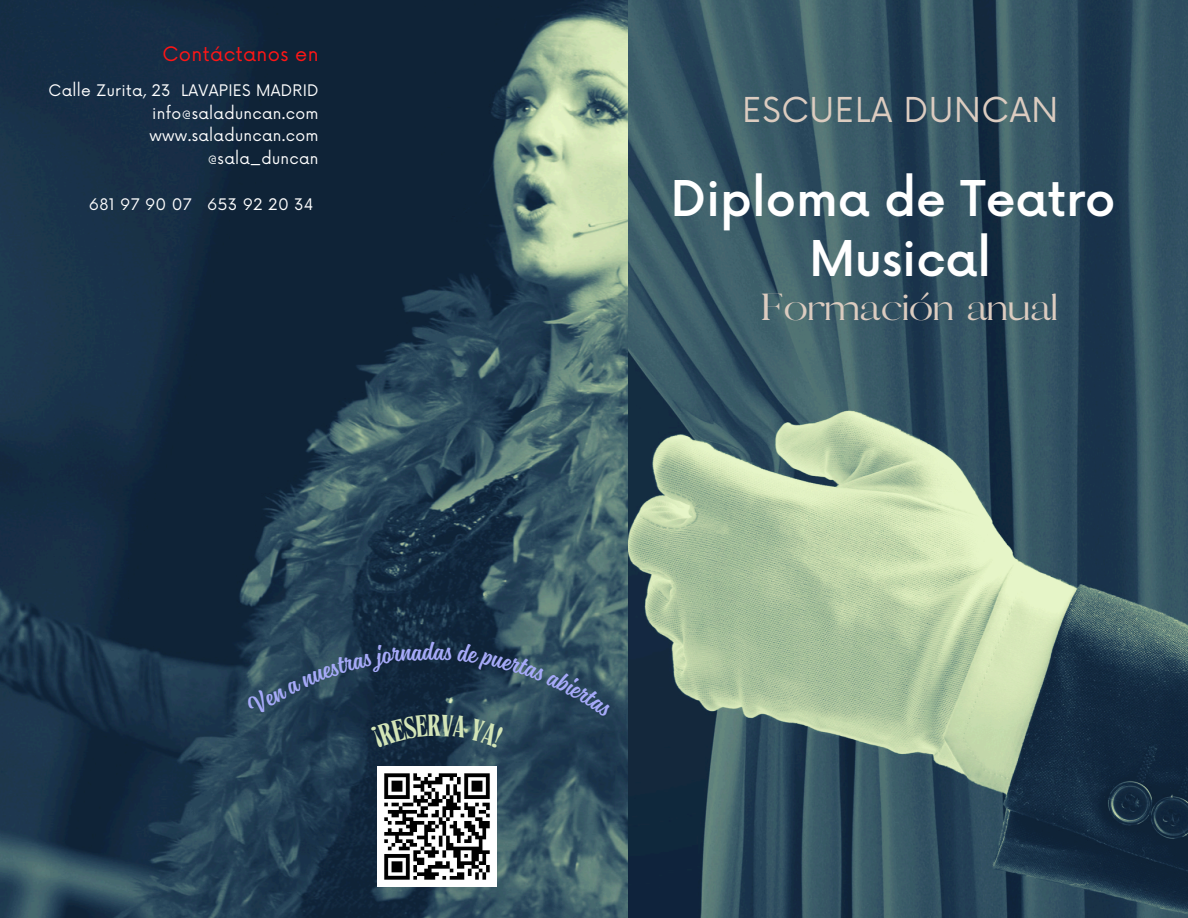
<style>
.page{position:relative;width:1188px;height:918px;background:#fff}
.page>*{position:absolute;margin:0;border:0;box-sizing:border-box;transform-origin:0 0}
.t1{font:500 48px/59.7px "Now";color:#fff;text-align:center}
.t2{font:36px "Pierson";color:#dcccc0}
.t3{font:33.45px "Now";letter-spacing:.02em;color:#dcccc0}
.t4{font:33.45px "Magneton";color:#a6aaf9}
.t5{font:19.35px "Now";letter-spacing:.02em;color:#ff1616}
.t6{font:15.6px "Now";letter-spacing:.02em;color:#fff}
</style>
<div class="page">
<img style="left:627px;top:0;width:561px;height:918px">
<img style="left:0;top:0;width:627px;height:918px">
<img style="left:378px;top:767px;width:119px;height:119px">
<img style="left:365px;top:748px;width:144px;height:10px">
<img style="left:238px;top:636px;width:384px;height:92px">
<svg style="left:245px;top:643px;width:366px;height:105px;background:#233e51"></svg>
<p class="t5" style="left:163px;top:43px;width:158px">Contáctanos en</p>
<h5 class="t6" style="left:49px;top:81px;width:271px">Calle Zurita, 23 LAVAPIES MADRID</h5>
<p class="t6" style="left:152px;top:104px;width:168px">info@saladuncan.com</p>
<p class="t6" style="left:149px;top:127px;width:171px">www.saladuncan.com</p>
<p class="t6" style="left:208px;top:150px;width:112px">@sala_duncan</p>
<p class="t6" style="left:89px;top:196px;width:226px">681 97 90 07 653 92 20 34</p>
<h3 class="t4" style="left:423px;top:634px;width:13px">d</h3>
<p class="t3" style="left:742px;top:91px;width:318px">ESCUELA DUNCAN</p>
<p class="t1" style="left:671px;top:172px;width:446px">Diploma de Teatro<br>Musical</p>
<p class="t2" style="left:761px;top:285px;width:298px">Formación anual</p>
</div>
